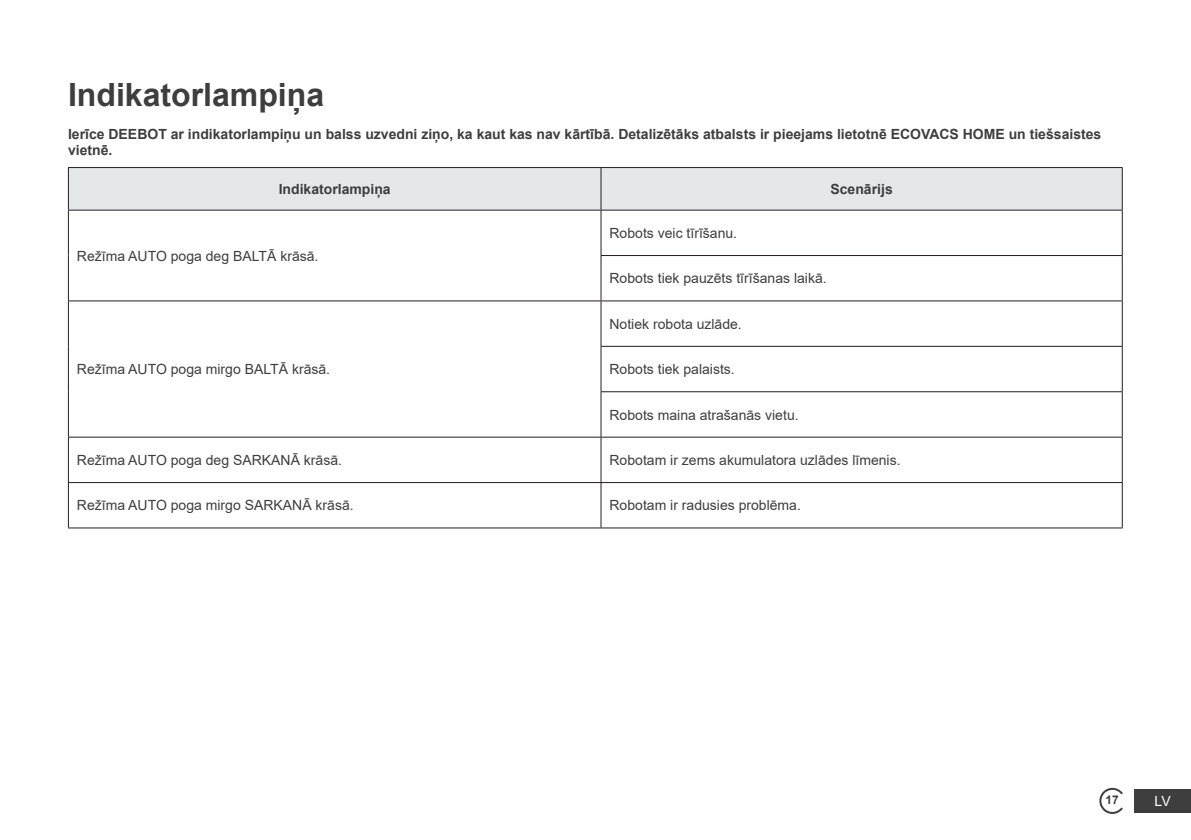
<style>
.page{position:relative;width:1191px;height:840px;background:#fff}
.page>*{position:absolute;margin:0;border:0;box-sizing:border-box;transform-origin:0 0}
.t1{font:700 32px "Arial";color:#3e3e3f}
.t2{font:14px "Arial";color:#3e3e3f}
.t3{font:700 14px/16.8px "Arial";color:#3e3e3f}
.t4{font:14px "Arial";color:#fff}
.t5{font:700 12px "Arial";color:#3e3e3f}
</style>
<div class="page">
<div style="left:1134px;top:788px;width:57px;height:24px;background:#3e3e3f"></div>
<svg style="left:1099px;top:787px;width:23px;height:26px"></svg>
<div style="left:69px;top:168px;width:1053px;height:42px;background:#e6e7e9"></div>
<hr style="left:68px;top:167px;width:533px;height:1px;background:#231f20">
<hr style="left:68px;top:168px;width:1px;height:42px;background:#231f20">
<hr style="left:601px;top:167px;width:521px;height:1px;background:#231f20">
<hr style="left:600px;top:168px;width:1px;height:42px;background:#231f20">
<hr style="left:1122px;top:168px;width:1px;height:42px;background:#231f20">
<hr style="left:68px;top:210px;width:533px;height:1px;background:#231f20">
<hr style="left:68px;top:210px;width:1px;height:45px;background:#231f20">
<hr style="left:68px;top:255px;width:1px;height:45px;background:#231f20">
<hr style="left:601px;top:210px;width:521px;height:1px;background:#231f20">
<hr style="left:600px;top:210px;width:1px;height:45px;background:#231f20">
<hr style="left:1122px;top:210px;width:1px;height:45px;background:#231f20">
<hr style="left:600px;top:255px;width:522px;height:1px;background:#231f20">
<hr style="left:600px;top:256px;width:1px;height:44px;background:#231f20">
<hr style="left:1122px;top:256px;width:1px;height:44px;background:#231f20">
<hr style="left:68px;top:300px;width:533px;height:1px;background:#231f20">
<hr style="left:68px;top:301px;width:1px;height:45px;background:#231f20">
<hr style="left:68px;top:346px;width:1px;height:45px;background:#231f20">
<hr style="left:68px;top:391px;width:1px;height:45px;background:#231f20">
<hr style="left:601px;top:300px;width:521px;height:1px;background:#231f20">
<hr style="left:600px;top:301px;width:1px;height:45px;background:#231f20">
<hr style="left:1122px;top:301px;width:1px;height:45px;background:#231f20">
<hr style="left:600px;top:346px;width:522px;height:1px;background:#231f20">
<hr style="left:600px;top:346px;width:1px;height:45px;background:#231f20">
<hr style="left:1122px;top:346px;width:1px;height:45px;background:#231f20">
<hr style="left:600px;top:391px;width:522px;height:1px;background:#231f20">
<hr style="left:600px;top:392px;width:1px;height:44px;background:#231f20">
<hr style="left:1122px;top:392px;width:1px;height:44px;background:#231f20">
<hr style="left:68px;top:436px;width:533px;height:1px;background:#231f20">
<hr style="left:68px;top:437px;width:1px;height:45px;background:#231f20">
<hr style="left:601px;top:436px;width:521px;height:1px;background:#231f20">
<hr style="left:600px;top:437px;width:1px;height:45px;background:#231f20">
<hr style="left:1122px;top:437px;width:1px;height:45px;background:#231f20">
<hr style="left:68px;top:482px;width:533px;height:1px;background:#231f20">
<hr style="left:68px;top:482px;width:1px;height:45px;background:#231f20">
<hr style="left:601px;top:482px;width:521px;height:1px;background:#231f20">
<hr style="left:600px;top:482px;width:1px;height:45px;background:#231f20">
<hr style="left:1122px;top:482px;width:1px;height:45px;background:#231f20">
<hr style="left:68px;top:527px;width:533px;height:1px;background:#231f20">
<hr style="left:601px;top:527px;width:521px;height:1px;background:#231f20">
<p class="t1" style="left:68px;top:72px;width:258px">Indikatorlampiņa</p>
<p class="t3" style="left:68px;top:125px;width:1034px">Ierīce DEEBOT ar indikatorlampiņu un balss uzvedni ziņo, ka kaut kas nav kārtībā. Detalizētāks atbalsts ir pieejams lietotnē ECOVACS HOME un tiešsaistes vietnē.</p>
<p class="t3" style="left:279px;top:181px;width:114px">Indikatorlampiņa</p>
<p class="t3" style="left:830px;top:181px;width:64px">Scenārijs</p>
<p class="t2" style="left:77px;top:246px;width:243px">Režīma AUTO poga deg BALTĀ krāsā.</p>
<p class="t2" style="left:77px;top:359px;width:255px">Režīma AUTO poga mirgo BALTĀ krāsā.</p>
<p class="t2" style="left:609px;top:223px;width:129px">Robots veic tīrīšanu.</p>
<p class="t2" style="left:609px;top:268px;width:219px">Robots tiek pauzēts tīrīšanas laikā.</p>
<p class="t2" style="left:609px;top:314px;width:134px">Notiek robota uzlāde.</p>
<p class="t2" style="left:609px;top:359px;width:127px">Robots tiek palaists.</p>
<p class="t2" style="left:609px;top:405px;width:191px">Robots maina atrašanās vietu.</p>
<p class="t2" style="left:77px;top:450px;width:267px">Režīma AUTO poga deg SARKANĀ krāsā.</p>
<p class="t2" style="left:609px;top:450px;width:292px">Robotam ir zems akumulatora uzlādes līmenis.</p>
<p class="t2" style="left:77px;top:495px;width:278px">Režīma AUTO poga mirgo SARKANĀ krāsā.</p>
<p class="t2" style="left:609px;top:495px;width:193px">Robotam ir radusies problēma.</p>
<p class="t5" style="left:1105px;top:791px;width:15px">17</p>
<p class="t4" style="left:1154px;top:790px;width:18px">LV</p>
</div>
